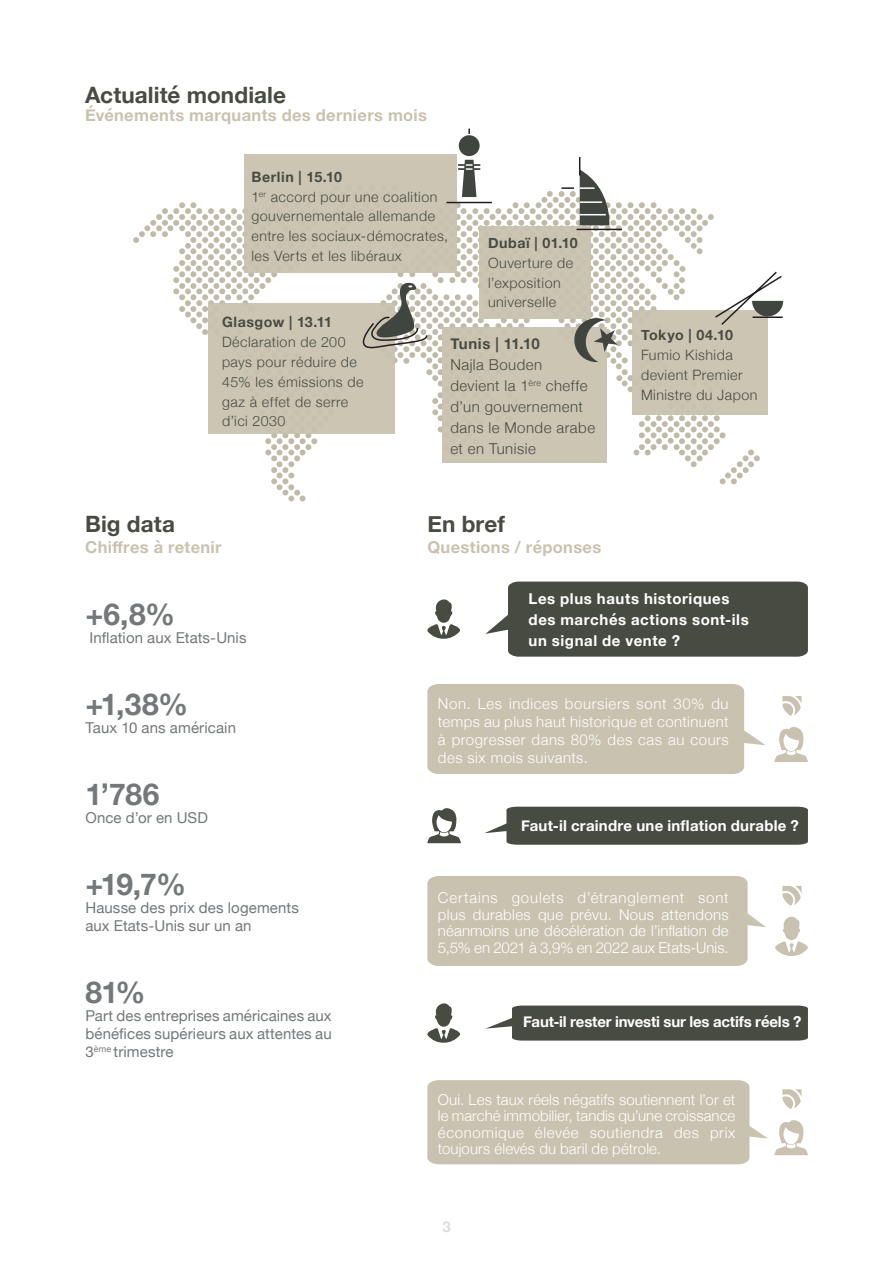
<style>
.page{position:relative;width:893px;height:1263px;background:#fff}
.page>*{position:absolute;margin:0;border:0;box-sizing:border-box;transform-origin:0 0}
.txt_base{font:700 30px "Helvetica Neue";letter-spacing:-.005em;color:#74787a}
.title02{font:700 22.5px "Helvetica Neue";letter-spacing:.005em;color:#484b42}
.title03{font:700 16.5px "Helvetica Neue";letter-spacing:.02em;color:#cac2b0}
.text_enbref{font:300 15px/16.5px "Helvetica Neue";letter-spacing:.01em;color:#fff;text-align:justify}
.txt_base-2{font:15px/18px "Helvetica Neue";letter-spacing:.005em;color:#74787a;text-align:justify}
.sans_magnetisme{font:300 15px/18px "Helvetica Neue";letter-spacing:.035em;color:#fff;text-align:justify}
.sans_magnetisme-2{font:300 15px "Helvetica Neue";letter-spacing:.035em;color:#484b42}
.sans_magnetisme-3{font:700 15px "Helvetica Neue";letter-spacing:.04em;color:#fff}
.text_enbref-2{font:700 15px "Helvetica Neue";letter-spacing:-.005em;color:#fff}
.text_enbref-3{font:700 15px "Helvetica Neue";letter-spacing:.015em;color:#fff}
.sans_magnetisme-4{font:700 15px "Helvetica Neue";letter-spacing:.02em;color:#484b42}
.t1{font:700 15px "Helvetica Neue";color:#dcdce0}
.sans_magnetisme-5{font:300 14.25px/20px "Helvetica Neue";letter-spacing:.035em;color:#484b42}
.sans_magnetisme-6{font:700 14.25px "Helvetica Neue";letter-spacing:.035em;color:#484b42}
</style>
<div class="page">
<svg style="left:485px;top:581px;width:323px;height:76px;background:#565950"></svg>
<svg style="left:427px;top:599px;width:33px;height:40px"></svg>
<svg style="left:486px;top:1005px;width:322px;height:35px;background:#585a52"></svg>
<svg style="left:427px;top:1003px;width:33px;height:40px"></svg>
<svg style="left:484px;top:807px;width:324px;height:38px;background:#555850"></svg>
<svg style="left:427px;top:808px;width:34px;height:35px"></svg>
<div style="left:427px;top:684px;width:339px;height:90px;background:#cac2b0"></div>
<svg style="left:774px;top:727px;width:34px;height:35px"></svg>
<svg style="left:782px;top:696px;width:20px;height:20px"></svg>
<div style="left:427px;top:876px;width:339px;height:90px;background:#cac2b0"></div>
<svg style="left:775px;top:916px;width:33px;height:40px"></svg>
<svg style="left:782px;top:886px;width:20px;height:20px"></svg>
<div style="left:427px;top:1080px;width:341px;height:84px;background:#cac2b0"></div>
<svg style="left:774px;top:1120px;width:34px;height:35px"></svg>
<svg style="left:782px;top:1089px;width:20px;height:20px"></svg>
<svg style="left:133px;top:157px;width:651px;height:344px"></svg>
<div style="left:459px;top:135px;width:21px;height:21px;background:#40463f;border-radius:50%"></div>
<p class="title02" style="left:85px;top:77px;width:203px">Actualité mondiale</p>
<p class="title03" style="left:85px;top:102px;width:343px">Événements marquants des derniers mois</p>
<p class="sans_magnetisme-6" style="left:251px;top:165px;width:92px">Berlin | 15.10</p>
<p class="sans_magnetisme-5" style="left:251px;top:185px;width:198px">1<sup>er</sup> accord pour une coalition gouvernementale allemande entre les sociaux-démocrates, les Verts et les libéraux</p>
<p class="sans_magnetisme-6" style="left:488px;top:231px;width:91px">Dubaï | 01.10</p>
<p class="sans_magnetisme-5" style="left:488px;top:251px;width:87px">Ouverture de l’exposition universelle</p>
<p class="sans_magnetisme-6" style="left:222px;top:310px;width:112px">Glasgow | 13.11</p>
<p class="sans_magnetisme-5" style="left:222px;top:331px;width:143px">Déclaration de 200 pays pour réduire de<br>45% les émissions de gaz à effet de serre</p>
<p class="sans_magnetisme-5" style="left:222px;top:410px;width:65px">d’ici 2030</p>
<p class="sans_magnetisme-4" style="left:450px;top:332px;width:91px">Tunis | 11.10</p>
<p class="sans_magnetisme-2" style="left:450px;top:353px;width:93px">Najla Bouden</p>
<p class="sans_magnetisme-2" style="left:450px;top:374px;width:139px">devient la 1<sup>ère</sup> cheffe</p>
<p class="sans_magnetisme-2" style="left:450px;top:395px;width:134px">d’un gouvernement</p>
<p class="sans_magnetisme-2" style="left:450px;top:416px;width:146px">dans le Monde arabe</p>
<p class="sans_magnetisme-2" style="left:450px;top:437px;width:87px">et en Tunisie</p>
<p class="sans_magnetisme-6" style="left:641px;top:324px;width:93px">Tokyo | 04.10</p>
<p class="sans_magnetisme-5" style="left:641px;top:344px;width:93px">Fumio Kishida</p>
<p class="sans_magnetisme-5" style="left:641px;top:364px;width:118px">devient Premier<br>Ministre du Japon</p>
<p class="title02" style="left:85px;top:506px;width:91px">Big data</p>
<p class="title03" style="left:85px;top:534px;width:138px">Chiffres à retenir</p>
<p class="txt_base" style="left:85px;top:591px;width:91px">+6,8%</p>
<p class="txt_base-2" style="left:90px;top:630px;width:159px">Inflation aux Etats-Unis</p>
<p class="txt_base" style="left:85px;top:681px;width:104px">+1,38%</p>
<p class="txt_base-2" style="left:85px;top:720px;width:152px">Taux 10 ans américain</p>
<p class="txt_base" style="left:85px;top:771px;width:75px">1’786</p>
<p class="txt_base-2" style="left:85px;top:810px;width:124px">Once d’or en USD</p>
<p class="txt_base" style="left:85px;top:861px;width:102px">+19,7%</p>
<p class="txt_base-2" style="left:85px;top:900px;width:215px">Hausse des prix des logements</p>
<p class="txt_base-2" style="left:85px;top:918px;width:168px">aux Etats-Unis sur un an</p>
<p class="txt_base" style="left:85px;top:969px;width:62px">81%</p>
<p class="txt_base-2" style="left:85px;top:1008px;width:248px">Part des entreprises américaines aux bénéfices supérieurs aux attentes au 3<sup>ème</sup> trimestre</p>
<p class="title02" style="left:427px;top:506px;width:79px">En bref</p>
<p class="title03" style="left:427px;top:534px;width:175px">Questions / réponses</p>
<p class="sans_magnetisme-3" style="left:529px;top:587px;width:202px">Les plus hauts historiques</p>
<p class="sans_magnetisme-3" style="left:529px;top:608px;width:222px">des marchés actions sont-ils</p>
<p class="sans_magnetisme-3" style="left:529px;top:629px;width:153px">un signal de vente ?</p>
<p class="sans_magnetisme" style="left:438px;top:694px;width:292px">Non. Les indices boursiers sont 30% du temps au plus haut historique et continuent à progresser dans 80% des cas au cours des six mois suivants.</p>
<p class="text_enbref-3" style="left:521px;top:814px;width:279px">Faut-il craindre une inflation durable ?</p>
<p class="text_enbref" style="left:438px;top:889px;width:292px">Certains goulets d’étranglement sont plus durables que prévu. Nous attendons néanmoins une décélération de l’inflation de 5,5% en 2021 à 3,9% en 2022 aux Etats-Unis.</p>
<p class="text_enbref-2" style="left:523px;top:1010px;width:280px">Faut-il rester investi sur les actifs réels ?</p>
<p class="text_enbref" style="left:438px;top:1090px;width:299px">Oui. Les taux réels négatifs soutiennent l’or et le marché immobilier, tandis qu’une croissance économique élevée soutiendra des prix toujours élevés du baril de pétrole.</p>
<p class="t1" style="left:442px;top:1215px;width:10px">3</p>
</div>
